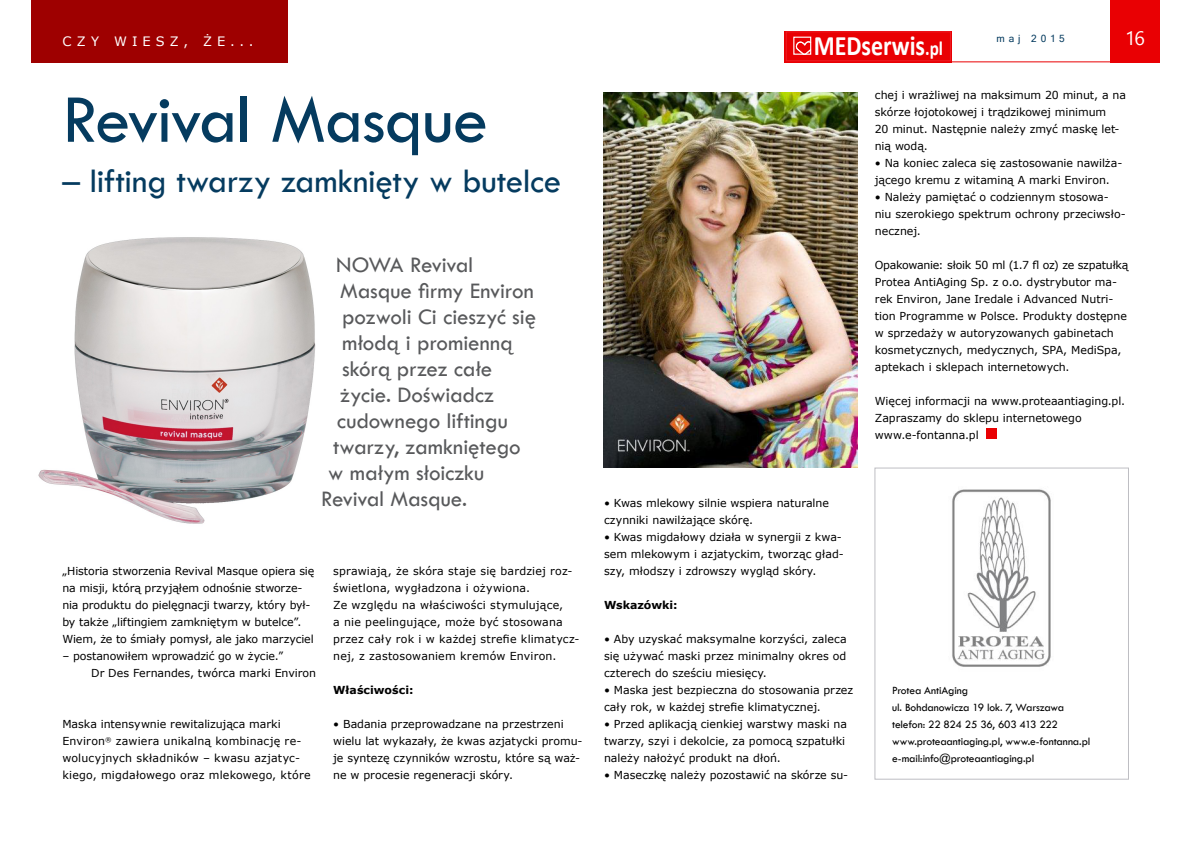
<style>
.page{position:relative;width:1191px;height:842px;background:#fff}
.page>*{position:absolute;margin:0;border:0;box-sizing:border-box;transform-origin:0 0}
.t1{font:71.1px "Tw Cen";letter-spacing:-.025em;color:#053b5f}
.t2{font:35px "Tw Cen";letter-spacing:-.005em;color:#053b5f}
.t3{font:700 28.3px "Calibri";color:#fff;scale:.85 1}
.t4{font:23px "Tw Cen";letter-spacing:-.01em;color:#58595b}
.t5{font:19.4px "Segoe UI";color:#fff}
.t6{font:13px "MS Reference Sans Serif";letter-spacing:.395em;color:#fff}
.t7{font:11.5px/17px "Tw Cen";letter-spacing:-.015em;color:#000}
.t8{font:11px/17px "MS Reference Sans Serif";color:#000}
.t9{font:700 11px "MS Reference Sans Serif";color:#000}
.t10{font:10px "Microsoft Sans Serif";letter-spacing:.4em;color:#053b5f}
.s1{font-size:20.2px}
</style>
<div class="page">
<div style="left:784px;top:31px;width:167px;height:31px;background:#e9060a"></div>
<div style="left:786px;top:32px;width:164px;height:29px;background:#e90003"></div>
<div style="left:786px;top:32px;width:164px;height:29px;border:1px solid #ed1d24"></div>
<div style="left:793px;top:37px;width:18px;height:18px;border:1px solid #fff"></div>
<svg style="left:795px;top:41px;width:17px;height:14px"></svg>
<div style="left:1110px;top:0;width:49px;height:62px;background:#e90003"></div>
<hr style="left:950px;top:61px;width:160px;height:1px;background:#e90003">
<div style="left:31px;top:0;width:257px;height:62px;background:#9e0000"></div>
<img style="left:38px;top:237px;width:278px;height:287px">
<div style="left:986px;top:429px;width:11px;height:10px;background:#e90003"></div>
<div style="left:874px;top:468px;width:254px;height:311px;border:1px solid #bebec3"></div>
<img style="left:952px;top:489px;width:99px;height:178px">
<img style="left:603px;top:93px;width:254px;height:375px">
<p class="t6" style="left:62px;top:33px;width:193px">Czy wiesz, że...</p>
<h3 class="t5" style="left:1125px;top:23px;width:21px">16</h3>
<p class="t10" style="left:996px;top:32px;width:70px">maj 2015</p>
<h3 class="t3" style="left:813px;top:27px;width:154px">MEDserwis<span class="s1">.pl</span></h3>
<h1 class="t1" style="left:62px;top:77px;width:427px">Revival Masque</h1>
<h2 class="t2" style="left:62px;top:160px;width:500px">– lifting twarzy zamknięty w butelce</h2>
<h3 class="t4" style="left:336px;top:251px;width:138px">NOWA Revival</h3>
<h3 class="t4" style="left:340px;top:277px;width:195px">Masque firmy Environ</h3>
<h3 class="t4" style="left:342px;top:303px;width:195px">pozwoli Ci cieszyć się</h3>
<h3 class="t4" style="left:342px;top:329px;width:172px">młodą i promienną</h3>
<h3 class="t4" style="left:342px;top:355px;width:152px">skórą przez całe</h3>
<h3 class="t4" style="left:340px;top:381px;width:155px">życie. Doświadcz</h3>
<h3 class="t4" style="left:337px;top:407px;width:172px">cudownego liftingu</h3>
<h3 class="t4" style="left:333px;top:433px;width:189px">twarzy, zamkniętego</h3>
<h3 class="t4" style="left:328px;top:459px;width:158px">w małym słoiczku</h3>
<h3 class="t4" style="left:321px;top:485px;width:147px">Revival Masque.</h3>
<p class="t8" style="left:62px;top:562px;width:253px">„Historia stworzenia Revival Masque opiera się na misji, którą przyjąłem odnośnie stworze&shy;nia produktu do pielęgnacji twarzy, który był&shy;by także „liftingiem zamkniętym w butelce”.<br>Wiem, że to śmiały pomysł, ale jako marzyciel</p>
<p class="t8" style="left:91px;top:647px;width:226px;text-indent:-29px">– postanowiłem wprowadzić go w życie.”<br>Dr Des Fernandes, twórca marki Environ</p>
<p class="t8" style="left:62px;top:715px;width:250px">Maska intensywnie rewitalizująca marki Environ<sup>®</sup> zawiera unikalną kombinację re&shy;wolucyjnych składników – kwasu azjatyc&shy;kiego, migdałowego oraz mlekowego, które</p>
<p class="t8" style="left:333px;top:562px;width:248px">sprawiają, że skóra staje się bardziej roz&shy;świetlona, wygładzona i ożywiona.<br>Ze względu na właściwości stymulujące,<br>a nie peelingujące, może być stosowana przez cały rok i w każdej strefie klimatycz&shy;nej, z zastosowaniem kremów Environ.</p>
<p class="t9" style="left:333px;top:683px;width:82px">Właściwości:</p>
<p class="t8" style="left:333px;top:715px;width:251px">• Badania przeprowadzane na przestrzeni wielu lat wykazały, że kwas azjatycki promu&shy;je syntezę czynników wzrostu, które są waż&shy;ne w procesie regeneracji skóry.</p>
<p class="t8" style="left:874px;top:86px;width:253px">chej i wrażliwej na maksimum 20 minut, a na skórze łojotokowej i trądzikowej minimum<br>20 minut. Następnie należy zmyć maskę let&shy;nią wodą.</p>
<p class="t8" style="left:874px;top:154px;width:249px">• Na koniec zaleca się zastosowanie nawilża&shy;jącego kremu z witaminą A marki Environ.</p>
<p class="t8" style="left:874px;top:188px;width:253px">• Należy pamiętać o codziennym stosowa&shy;niu szerokiego spektrum ochrony przeciwsło&shy;necznej.</p>
<p class="t8" style="left:874px;top:256px;width:255px">Opakowanie: słoik 50 ml (1.7 fl oz) ze szpatułką Protea AntiAging Sp. z o.o. dystrybutor ma&shy;rek Environ, Jane Iredale i Advanced Nutri&shy;tion Programme w Polsce. Produkty dostępne w sprzedaży w autoryzowanych gabinetach kosmetycznych, medycznych, SPA, MediSpa, aptekach i sklepach internetowych.</p>
<p class="t8" style="left:874px;top:392px;width:252px">Więcej informacji na www.proteaantiaging.pl.<br>Zapraszamy do sklepu internetowego www.e-fontanna.pl</p>
<p class="t8" style="left:604px;top:494px;width:226px">• Kwas mlekowy silnie wspiera naturalne czynniki nawilżające skórę.</p>
<p class="t8" style="left:604px;top:528px;width:241px">• Kwas migdałowy działa w synergii z kwa&shy;sem mlekowym i azjatyckim, tworząc gład&shy;szy, młodszy i zdrowszy wygląd skóry.</p>
<p class="t9" style="left:604px;top:598px;width:75px">Wskazówki:</p>
<p class="t8" style="left:604px;top:630px;width:244px;text-align:justify">• Aby uzyskać maksymalne korzyści, zaleca się używać maski przez minimalny okres od czterech do sześciu miesięcy.</p>
<p class="t8" style="left:604px;top:681px;width:251px">• Maska jest bezpieczna do stosowania przez cały rok, w każdej strefie klimatycznej.</p>
<p class="t8" style="left:604px;top:715px;width:244px">• Przed aplikacją cienkiej warstwy maski na twarzy, szyi i dekolcie, za pomocą szpatułki należy nałożyć produkt na dłoń.</p>
<p class="t8" style="left:604px;top:766px;width:246px">• Maseczkę należy pozostawić na skórze su-</p>
<p class="t7" style="left:892px;top:682px;width:200px">Protea AntiAging<br>ul. Bohdanowicza 19 lok. 7, Warszawa telefon: 22 824 25 36, 603 413 222 www.proteaantiaging.pl, www.e-fontanna.pl e-mail:info@proteaantiaging.pl</p>
</div>
